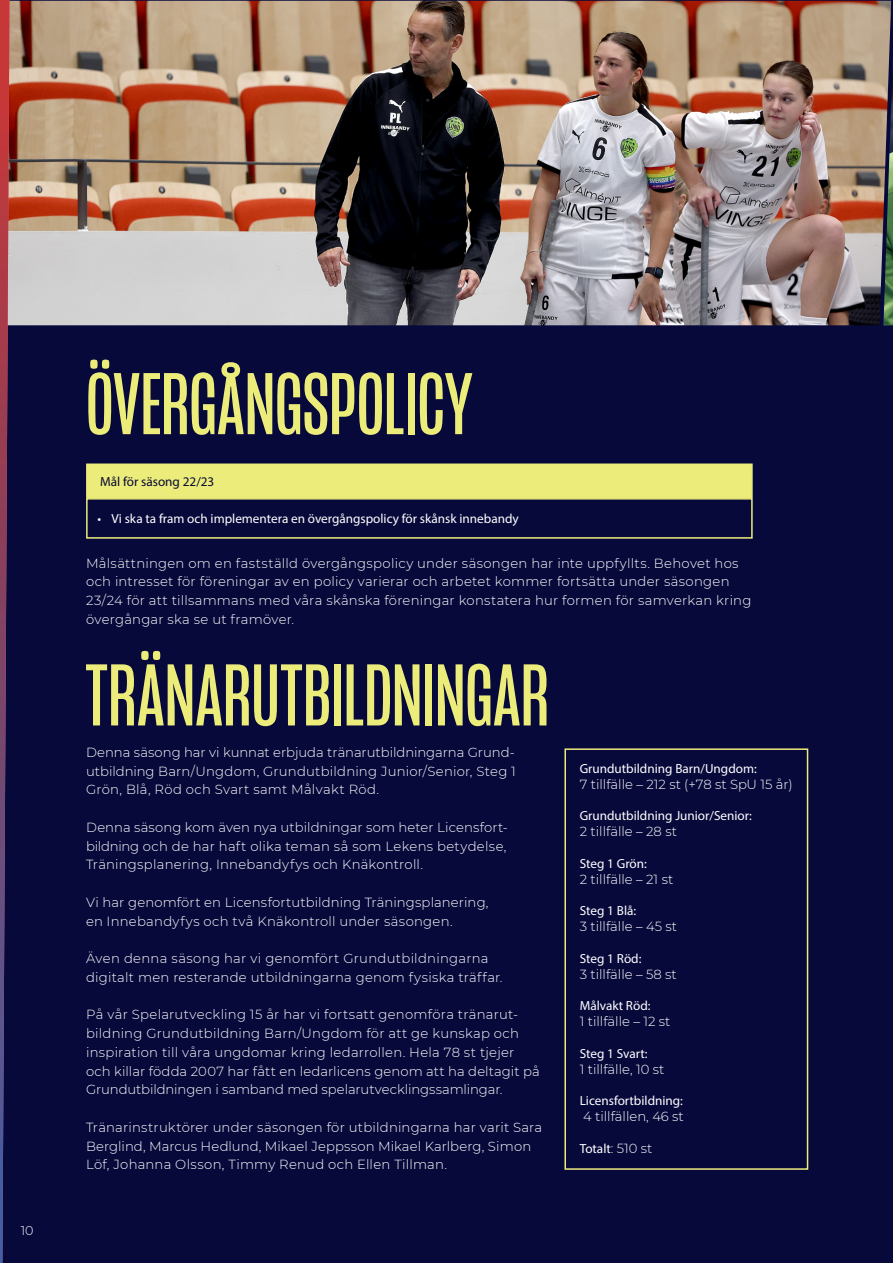
<style>
.page{position:relative;width:893px;height:1263px;background:#08093b}
.page>*{position:absolute;margin:0;border:0;box-sizing:border-box;transform-origin:0 0}
.t1{font:89.85px "Mongoose";color:#ecec7b}
.SI___Brödtext{font:300 13.2px/18.8px "Montserrat";letter-spacing:.01em;color:#fff}
.t2{font:13.2px/15.9px "Myriad Pro";color:#fff}
.t3{font:13.2px "Myriad Pro";color:#070933}
.t4{font:300 12.75px "Montserrat";color:#fff}
.s1{font-family:"Montserrat";font-weight:300}
</style>
<div class="page">
<img style="left:891px;top:60px;width:2px;height:265px">
<img style="left:10px;top:1px;width:881px;height:324px">
<div style="left:564px;top:748px;width:244px;height:422px;border:2px solid #ecec7b"></div>
<div style="left:86px;top:463px;width:667px;height:35px;background:#ecec7b;border:2px solid #ecec7b"></div>
<div style="left:86px;top:498px;width:667px;height:41px;border:2px solid #ecec7b"></div>
<svg style="left:0;top:0;width:10px;height:1263px"></svg>
<p class="t4" style="left:21px;top:1221px;width:14px">10</p>
<p class="t1" style="left:86px;top:353px;width:388px">ÖVERGÅNGSPOLICY</p>
<p class="t3" style="left:100px;top:473px;width:116px">Mål för säsong 22/23</p>
<p class="t2" style="left:97px;top:510px;width:423px">• Vi ska ta fram och implementera en övergångspolicy för skånsk innebandy</p>
<p class="SI___Brödtext" style="left:86px;top:553px;width:667px">Målsättningen om en fastställd övergångspolicy under säsongen har inte uppfyllts. Behovet hos och intresset för föreningar av en policy varierar och arbetet kommer fortsätta under säsongen 23/24 för att tillsammans med våra skånska föreningar konstatera hur formen för samverkan kring övergångar ska se ut framöver.</p>
<p class="t1" style="left:85px;top:644px;width:466px">TRÄNARUTBILDNINGAR</p>
<p class="SI___Brödtext" style="left:86px;top:742px;width:431px">Denna säsong har vi kunnat erbjuda tränarutbildningarna Grund-- utbildning Barn/Ungdom, Grundutbildning Junior/Senior, Steg 1<br>Grön, Blå, Röd och Svart samt Målvakt Röd.</p>
<p class="SI___Brödtext" style="left:86px;top:817px;width:422px">Denna säsong kom även nya utbildningar som heter Licensfort-- bildning och de har haft olika teman så som Lekens betydelse,<br>Träningsplanering, Innebandyfys och Knäkontroll.</p>
<p class="SI___Brödtext" style="left:86px;top:892px;width:404px">Vi har genomfört en Licensfortutbildning Träningsplanering, en Innebandyfys och två Knäkontroll under säsongen.</p>
<p class="SI___Brödtext" style="left:86px;top:948px;width:404px">Även denna säsong har vi genomfört Grundutbildningarna</p>
<p class="SI___Brödtext" style="left:86px;top:967px;width:418px">digitalt men resterande utbildningarna genom fysiska träffar.</p>
<p class="SI___Brödtext" style="left:86px;top:1005px;width:455px">På vår Spelarutveckling 15 år har vi fortsatt genomföra tränarut&shy;bildning Grundutbildning Barn/Ungdom för att ge kunskap och inspiration till våra ungdomar kring ledarrollen. Hela 78 st tjejer och killar födda 2007 har fått en ledarlicens genom att ha deltagit på Grundutbildningen i samband med spelarutvecklingssamlingar.</p>
<p class="SI___Brödtext" style="left:86px;top:1117px;width:458px">Tränarinstruktörer under säsongen för utbildningarna har varit Sara<br>Berglind, Marcus Hedlund, Mikael Jeppsson Mikael Karlberg, Simon<br>Löf, Johanna Olsson, Timmy Renud och Ellen Tillman.</p>
<p class="t2" style="left:580px;top:760px;width:179px">Grundutbildning Barn/Ungdom:</p>
<p class="SI___Brödtext" style="left:580px;top:774px;width:215px">7 tillfälle – 212 st (+78 st SpU 15 år)</p>
<p class="t2" style="left:580px;top:808px;width:174px">Grundutbildning Junior/Senior:<br><span class="s1">2 tillfälle – 28 st</span></p>
<p class="t2" style="left:580px;top:855px;width:69px">Steg 1 Grön:</p>
<p class="SI___Brödtext" style="left:580px;top:869px;width:95px">2 tillfälle – 21 st</p>
<p class="t2" style="left:580px;top:903px;width:58px">Steg 1 Blå:</p>
<p class="SI___Brödtext" style="left:580px;top:917px;width:99px">3 tillfälle – 45 st</p>
<p class="t2" style="left:580px;top:950px;width:63px">Steg 1 Röd:</p>
<p class="SI___Brödtext" style="left:580px;top:964px;width:99px">3 tillfälle – 58 st</p>
<p class="t2" style="left:580px;top:998px;width:72px">Målvakt Röd:</p>
<p class="SI___Brödtext" style="left:580px;top:1012px;width:92px">1 tillfälle – 12 st</p>
<p class="t2" style="left:580px;top:1045px;width:69px">Steg 1 Svart:</p>
<p class="SI___Brödtext" style="left:580px;top:1059px;width:86px">1 tillfälle, 10 st</p>
<p class="t2" style="left:580px;top:1093px;width:105px">Licensfortbildning:</p>
<p class="SI___Brödtext" style="left:583px;top:1107px;width:102px">4 tillfällen, 46 st</p>
<p class="t2" style="left:580px;top:1140px;width:74px">Totalt<span class="s1">: 510 st</span></p>
</div>
